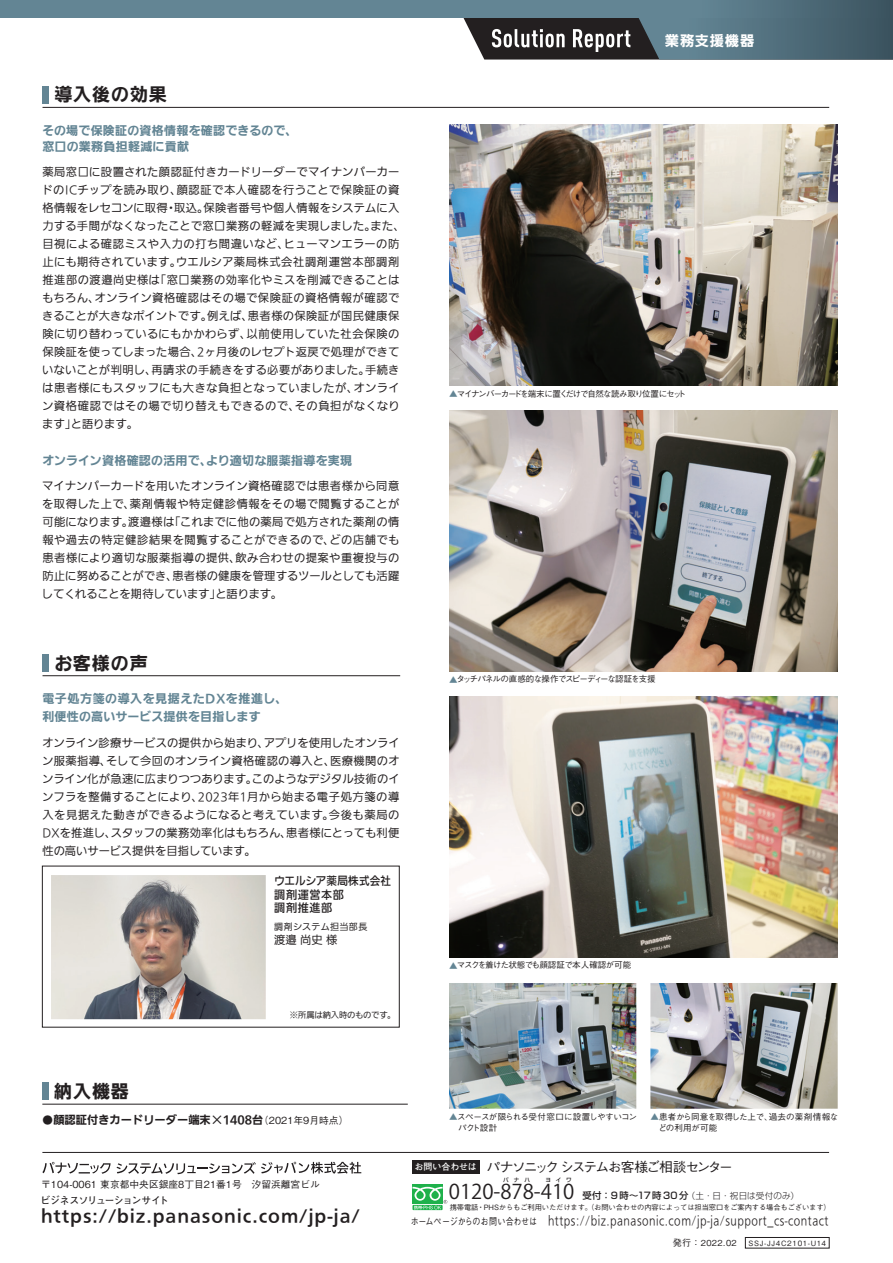
<style>
.page{position:relative;width:893px;height:1263px;background:#fff}
.page>*{position:absolute;margin:0;border:0;box-sizing:border-box;transform-origin:0 0}
.t1{font:20.25px "Koz Go Pr 6 N";color:#231f20}
.t2{font:18px "PUD Go Dp B";letter-spacing:.05em;color:#231f20}
.t3{font:16.5px "PUD Go Dp B";letter-spacing:.055em;color:#231f20}
.t4{font:14.25px "PUD Go Dp B";letter-spacing:.055em;color:#fff}
.t5{font:500 13.5px "Gothic BBB Pro";letter-spacing:-.13em;color:#231f20}
.t6{font:12px/18.1px "PUD Go Dp B";letter-spacing:.02em;color:#638594}
.t7{font:12px "PUD Go Dp R";letter-spacing:.05em;color:#231f20;scale:.83 1}
.t8{font:11.4px/13.5px "PUD Go Dp M";letter-spacing:.03em;color:#231f20;scale:.93 1}
.t9{font:11.25px/18px "PUD Go Dp R";letter-spacing:.03em;color:#231f20;text-align:justify}
.t10{font:11.25px "PUD Go Dp B";color:#231f20}
.t11{font:500 9.75px "Gothic BBB Pro";color:#231f20}
.t12{font:700 9.75px "Futo Go B101 Pro";letter-spacing:-.04em;color:#231f20}
.t13{font:9px "PUD Go Dp R";letter-spacing:.035em;color:#231f20}
.t14{font:500 8.55px "Gothic BBB Pro";letter-spacing:-.135em;color:#231f20}
.t15{font:500 8.55px/11.6px "Gothic BBB Pro";letter-spacing:-.005em;color:#231f20}
.t16{font:500 8.55px/11.6px "Gothic BBB Pro";letter-spacing:-.05em;color:#231f20}
.t17{font:500 8.55px "Gothic BBB Pro";letter-spacing:-.1em;color:#231f20}
.t18{font:300 8.55px "Shin Go Pro";letter-spacing:.015em;color:#231f20}
.t19{font:500 8.55px "Gothic BBB Pro";letter-spacing:-.075em;color:#231f20}
.t20{font:8.25px "PUD Go Dp R";letter-spacing:-.015em;color:#231f20}
.t21{font:500 8.25px "Gothic BBB Pro";letter-spacing:.035em;color:#231f20}
.t22{font:500 7.2px "Gothic BBB Pro";letter-spacing:-.015em;color:#231f20}
.t23{font:500 7.2px "Gothic BBB Pro";letter-spacing:.095em;color:#231f20}
.t24{font:500 5.55px "Shin Go Pro";letter-spacing:.895em;color:#231f20}
.s1{font-size:10.65px;color:#638594}
.s2{font-family:"Futo Go B101 Pro";font-weight:700;font-size:10.5px}
.s3{font-family:"Gothic BBB Pro";font-weight:500;font-size:9.75px}
.s4{font-family:"Futo Go B101 Pro";font-weight:700;font-size:9px;color:#fff}
.s5{font-weight:500;font-size:9.3px}
.s6{font-size:9px}
</style>
<div class="page">
<img style="left:449px;top:983px;width:187px;height:126px">
<img style="left:650px;top:983px;width:188px;height:126px">
<img style="left:449px;top:697px;width:389px;height:260px">
<img style="left:449px;top:125px;width:389px;height:261px">
<img style="left:449px;top:410px;width:389px;height:261px">
<img style="left:51px;top:875px;width:215px;height:144px">
<svg style="left:0;top:0;width:893px;height:17px;background:#608190"></svg>
<hr style="left:43px;top:107px;width:786px;height:1px;background:#231f20">
<div style="left:43px;top:86px;width:6px;height:17px;background:#638594"></div>
<svg style="left:463px;top:9px;width:430px;height:51px;background:#53666f"></svg>
<hr style="left:42px;top:1152px;width:787px;height:1px;background:#231f20">
<svg style="left:412px;top:1184px;width:31px;height:3px"></svg>
<svg style="left:412px;top:1205px;width:31px;height:5px"></svg>
<svg style="left:412px;top:1187px;width:35px;height:22px"></svg>
<svg style="left:42px;top:1162px;width:69px;height:12px"></svg>
<svg style="left:117px;top:1162px;width:244px;height:12px"></svg>
<div style="left:412px;top:1160px;width:68px;height:14px;background:#231f20"></div>
<div style="left:745px;top:1237px;width:84px;height:11px;border:1px solid #231f20"></div>
<hr style="left:42px;top:1104px;width:366px;height:1px;background:#231f20">
<div style="left:43px;top:1083px;width:6px;height:17px;background:#638594"></div>
<hr style="left:43px;top:675px;width:357px;height:1px;background:#231f20">
<div style="left:42px;top:654px;width:7px;height:17px;background:#638594"></div>
<h2 class="t2" style="left:54px;top:81px;width:114px">導入後の効果</h2>
<p class="t6" style="left:42px;top:123px;width:257px;line-height:16px">その場で保険証の資格情報を確認できるので、窓口の業務負担軽減に貢献</p>
<p class="t9" style="left:42px;top:164px;width:365px;text-align:left">薬局窓口に設置された顔認証付きカードリーダーでマイナンバーカードのICチップを読み取り、顔認証で本人確認を行うことで保険証の資格情報をレセコンに取得・取込。保険者番号や個人情報をシステムに入力する手間がなくなったことで窓口業務の軽減を実現しました。また、目視による確認ミスや入力の打ち間違いなど、ヒューマンエラーの防止にも期待されています。ウエルシア薬局株式会社調剤運営本部調剤推進部の渡邉尚史様は「窓口業務の効率化やミスを削減できることはもちろん、オンライン資格確認はその場で保険証の資格情報が確認できることが大きなポイントです。例えば、患者様の保険証が国民健康保険に切り替わっているにもかかわらず、以前使用していた社会保険の保険証を使ってしまった場合、2ヶ月後のレセプト返戻で処理ができていないことが判明し、再請求の手続きをする必要がありました。手続きは患者様にもスタッフにも大きな負担となっていましたが、オンライン資格確認ではその場で切り替えもできるので、その負担がなくなります」と語ります。</p>
<p class="t6" style="left:42px;top:451px;width:312px">オンライン資格確認の活用で、より適切な服薬指導を実現</p>
<p class="t9" style="left:42px;top:478px;width:359px">マイナンバーカードを用いたオンライン資格確認では患者様から同意を取得した上で、薬剤情報や特定健診情報をその場で閲覧することが可能になります。渡邉様は「これまでに他の薬局で処方された薬剤の情報や過去の特定健診結果を閲覧することができるので、どの店舗でも患者様により適切な服薬指導の提供、飲み合わせの提案や重複投与の防止に努めることができ、患者様の健康を管理するツールとしても活躍してくれることを期待しています」と語ります。</p>
<h2 class="t2" style="left:54px;top:649px;width:95px">お客様の声</h2>
<p class="t6" style="left:42px;top:690px;width:247px">電子処方箋の導入を見据えたDXを推進し、利便性の高いサービス提供を目指します</p>
<p class="t9" style="left:42px;top:734px;width:359px">オンライン診療サービスの提供から始まり、アプリを使用したオンライン服薬指導、そして今回のオンライン資格確認の導入と、医療機関のオンライン化が急速に広まりつつあります。このようなデジタル技術のインフラを整備することにより、2023年1月から始まる電子処方箋の導入を見据えた動きができるようになると考えています。今後も薬局のDXを推進し、スタッフの業務効率化はもちろん、患者様にとっても利便性の高いサービス提供を目指しています。</p>
<p class="t8" style="left:274px;top:874px;width:127px">ウエルシア薬局株式会社調剤運営本部<br>調剤推進部</p>
<p class="t13" style="left:274px;top:921px;width:95px">調剤システム担当部長</p>
<p class="t9" style="left:274px;top:931px;width:65px">渡邉 尚史 様</p>
<h2 class="t2" style="left:54px;top:1078px;width:76px">納入機器</h2>
<p class="t20" style="left:290px;top:1009px;width:107px">※所属は納入時のものです。</p>
<p class="t4" style="left:665px;top:30px;width:91px">業務支援機器</p>
<p class="t14" style="left:449px;top:386px;width:238px"><span class="s1">▲</span>マイナンバーカードを端末に置くだけで自然な読み取り位置にセット</p>
<p class="t17" style="left:449px;top:672px;width:208px"><span class="s1">▲</span>タッチパネルの直感的な操作でスピーディーな認証を支援</p>
<p class="t19" style="left:449px;top:958px;width:184px"><span class="s1">▲</span>マスクを着けた状態でも顔認証で本人確認が可能</p>
<p class="t10" style="left:42px;top:1112px;width:308px"><span class="s2">●</span>顔認証付きカードリーダー端末×1408台<span class="s3">（2021年9月時点）</span></p>
<p class="t16" style="left:458px;top:1109px;width:180px;text-indent:-9px"><span class="s1">▲</span>スペースが限られる受付窓口に設置しやすいコンパクト設計</p>
<p class="t15" style="left:659px;top:1109px;width:181px;text-indent:-8px"><span class="s1">▲</span>患者から同意を取得した上で、過去の薬剤情報などの利用が可能</p>
<p class="t11" style="left:41px;top:1177px;width:280px">〒104-0061 東京都中央区銀座8丁目21番1号　汐留浜離宮ビル</p>
<p class="t12" style="left:41px;top:1192px;width:129px">ビジネスソリューションサイト</p>
<h3 class="t3" style="left:41px;top:1203px;width:320px">https://biz.panasonic.com/jp-ja/</h3>
<p class="t5" style="left:415px;top:1156px;width:320px"><span class="s4">お問い合わせは</span> パナソニック システムお客様ご相談センター</p>
<p class="t24" style="left:503px;top:1175px;width:28px">パナハ</p>
<p class="t24" style="left:546px;top:1175px;width:28px">ヨイワ</p>
<h1 class="t1" style="left:449px;top:1180px;width:127px">0120-878-410</h1>
<p class="t22" style="left:450px;top:1202px;width:382px">携帯電話・PHSからもご利用いただけます。（お問い合わせの内容によっては担当窓口をご案内する場合もございます）</p>
<p class="t18" style="left:582px;top:1188px;width:218px"><span class="s5">受付：9時～17時30 分</span>（土・日・祝日は受付のみ）</p>
<p class="t7" style="left:411px;top:1212px;width:504px"><span class="s3">ホームページからのお問い合わせは</span> https://biz.panasonic.com/jp-ja/support_cs-contact</p>
<p class="t21" style="left:673px;top:1236px;width:65px"><span class="s6">発行：</span>2022.02</p>
<p class="t23" style="left:749px;top:1237px;width:79px">SSJ-JJ4C2101-U14</p>
</div>
